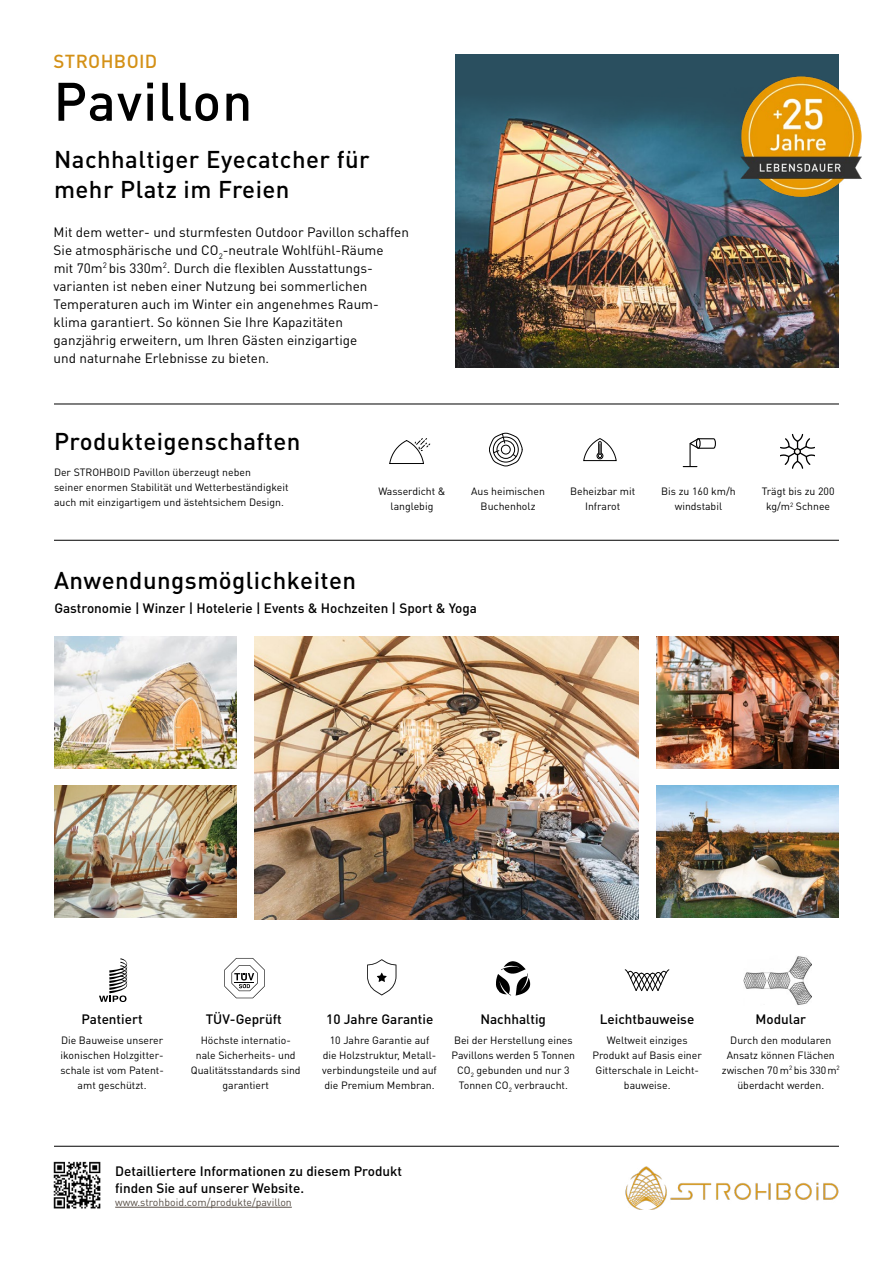
<style>
.page{position:relative;width:893px;height:1263px;background:#fff}
.page>*{position:absolute;margin:0;border:0;box-sizing:border-box;transform-origin:0 0}
.t1{font:500 53.25px "DIN Pro";letter-spacing:.02em;color:#000}
.t2{font:500 24px/30px "DIN Pro";letter-spacing:.02em;color:#000}
.t3{font:500 18.6px "DIN Pro";letter-spacing:.02em;color:#d49117}
.t4{font:13.5px/18px "DIN Pro";color:#000}
.t5{font:500 13.5px/16.5px "DIN Pro";color:#000}
.t6{font:10.5px/15px "DIN Pro";color:#000;text-align:center}
.t7{font:10.5px "DIN Pro";color:#564d44}
</style>
<div class="page">
<svg style="left:389px;top:438px;width:41px;height:26px"></svg>
<svg style="left:224px;top:958px;width:41px;height:40px"></svg>
<svg style="left:624px;top:969px;width:46px;height:23px"></svg>
<img style="left:744px;top:956px;width:68px;height:49px">
<hr style="left:54px;top:540px;width:785px;height:1px;background:#000">
<hr style="left:54px;top:1146px;width:785px;height:1px;background:#000">
<svg style="left:489px;top:432px;width:34px;height:35px"></svg>
<svg style="left:583px;top:438px;width:34px;height:23px"></svg>
<svg style="left:683px;top:466px;width:14px;height:1px"></svg>
<hr style="left:689px;top:443px;width:2px;height:23px;background:#000">
<svg style="left:689px;top:438px;width:27px;height:12px"></svg>
<div style="left:696px;top:438px;width:5px;height:11px;border:1px solid #000;border-radius:50%"></div>
<svg style="left:781px;top:434px;width:33px;height:35px"></svg>
<div style="left:794px;top:448px;width:7px;height:7px;border:1px solid #000;border-radius:50%"></div>
<img style="left:54px;top:637px;width:183px;height:132px">
<img style="left:255px;top:637px;width:383px;height:282px">
<img style="left:656px;top:786px;width:183px;height:131px">
<img style="left:54px;top:786px;width:183px;height:131px">
<img style="left:656px;top:637px;width:183px;height:131px">
<div style="left:455px;top:54px;width:384px;height:151px;background:#2a4f5f"></div>
<img style="left:455px;top:76px;width:384px;height:291px">
<img style="left:625px;top:1166px;width:214px;height:44px">
<svg style="left:99px;top:958px;width:28px;height:44px"></svg>
<svg style="left:367px;top:959px;width:29px;height:36px"></svg>
<svg style="left:496px;top:961px;width:34px;height:34px"></svg>
<img style="left:740px;top:77px;width:121px;height:119px">
<hr style="left:54px;top:404px;width:785px;height:1px;background:#000">
<hr style="left:115px;top:1207px;width:177px;height:1px;background:#564d44">
<img style="left:53px;top:1161px;width:48px;height:48px">
<h3 class="t3" style="left:54px;top:49px;width:105px">STROHBOID</h3>
<h1 class="t1" style="left:54px;top:65px;width:200px">Pavillon</h1>
<h2 class="t2" style="left:54px;top:144px;width:317px">Nachhaltiger Eyecatcher für mehr Platz im Freien</h2>
<p class="t4" style="left:54px;top:222px;width:357px">Mit dem wetter- und sturmfesten Outdoor Pavillon schaffen Sie atmosphärische und CO<sub>2</sub>-neutrale Wohlfühl-Räume<br>mit 70m<sup>2</sup> bis 330m<sup>2</sup>. Durch die flexiblen Ausstattungs&shy;varianten ist neben einer Nutzung bei sommerlichen Temperaturen auch im Winter ein angenehmes Raum&shy;klima garantiert. So können Sie Ihre Kapazitäten ganzjährig erweitern, um Ihren Gästen einzigartige<br>und naturnahe Erlebnisse zu bieten.</p>
<h2 class="t2" style="left:54px;top:425px;width:248px">Produkteigenschaften</h2>
<p class="t6" style="left:54px;top:464px;width:236px;text-align:left">Der STROHBOID Pavillon überzeugt neben<br>seiner enormen Stabilität und Wetterbeständigkeit auch mit einzigartigem und ästehtsichem Design.</p>
<h2 class="t2" style="left:54px;top:565px;width:304px">Anwendungsmöglichkeiten</h2>
<p class="t6" style="left:378px;top:484px;width:69px">Wasserdicht &amp; langlebig</p>
<p class="t6" style="left:471px;top:484px;width:75px">Aus heimischen<br>Buchenholz</p>
<p class="t6" style="left:570px;top:484px;width:67px">Beheizbar mit<br>Infrarot</p>
<p class="t6" style="left:661px;top:484px;width:76px">Bis zu 160 km/h windstabil</p>
<p class="t6" style="left:762px;top:484px;width:74px">Trägt bis zu 200 kg/m<sup>2</sup> Schnee</p>
<p class="t5" style="left:54px;top:599px;width:424px">Gastronomie | Winzer | Hotelerie | Events &amp; Hochzeiten | Sport &amp; Yoga</p>
<p class="t5" style="left:82px;top:1011px;width:63px">Patentiert</p>
<p class="t6" style="left:60px;top:1032px;width:105px">Die Bauweise unserer ikonischen Holzgitter&shy;schale ist vom Patent&shy;amt geschützt.</p>
<p class="t5" style="left:206px;top:1011px;width:78px">TÜV-Geprüft</p>
<p class="t5" style="left:326px;top:1011px;width:109px">10 Jahre Garantie</p>
<p class="t5" style="left:480px;top:1011px;width:67px">Nachhaltig</p>
<p class="t5" style="left:600px;top:1011px;width:96px">Leichtbauweise</p>
<p class="t5" style="left:756px;top:1011px;width:52px">Modular</p>
<p class="t6" style="left:191px;top:1032px;width:111px">Höchste internatio&shy;nale Sicherheits- und<br>Qualitätsstandards sind garantiert</p>
<p class="t6" style="left:322px;top:1032px;width:116px">10 Jahre Garantie auf die Holzstruktur, Metall&shy;verbindungsteile und auf die Premium Membran.</p>
<p class="t6" style="left:452px;top:1032px;width:125px">Bei der Herstellung eines<br>Pavillons werden 5 Tonnen<br>CO<sub>2</sub> gebunden und nur 3<br>Tonnen CO<sub>2</sub> verbraucht.</p>
<p class="t6" style="left:593px;top:1032px;width:111px">Weltweit einziges<br>Produkt auf Basis einer<br>Gitterschale in Leicht&shy;bauweise.</p>
<p class="t6" style="left:722px;top:1032px;width:119px">Durch den modularen<br>Ansatz können Flächen zwischen 70 m<sup>2</sup> bis 330m<sup>2 </sup>überdacht werden.</p>
<p class="t5" style="left:115px;top:1162px;width:288px">Detailliertere Informationen zu diesem Produkt finden Sie auf unserer Website.</p>
<p class="t7" style="left:115px;top:1195px;width:178px">www.strohboid.com/produkte/pavillon</p>
</div>
